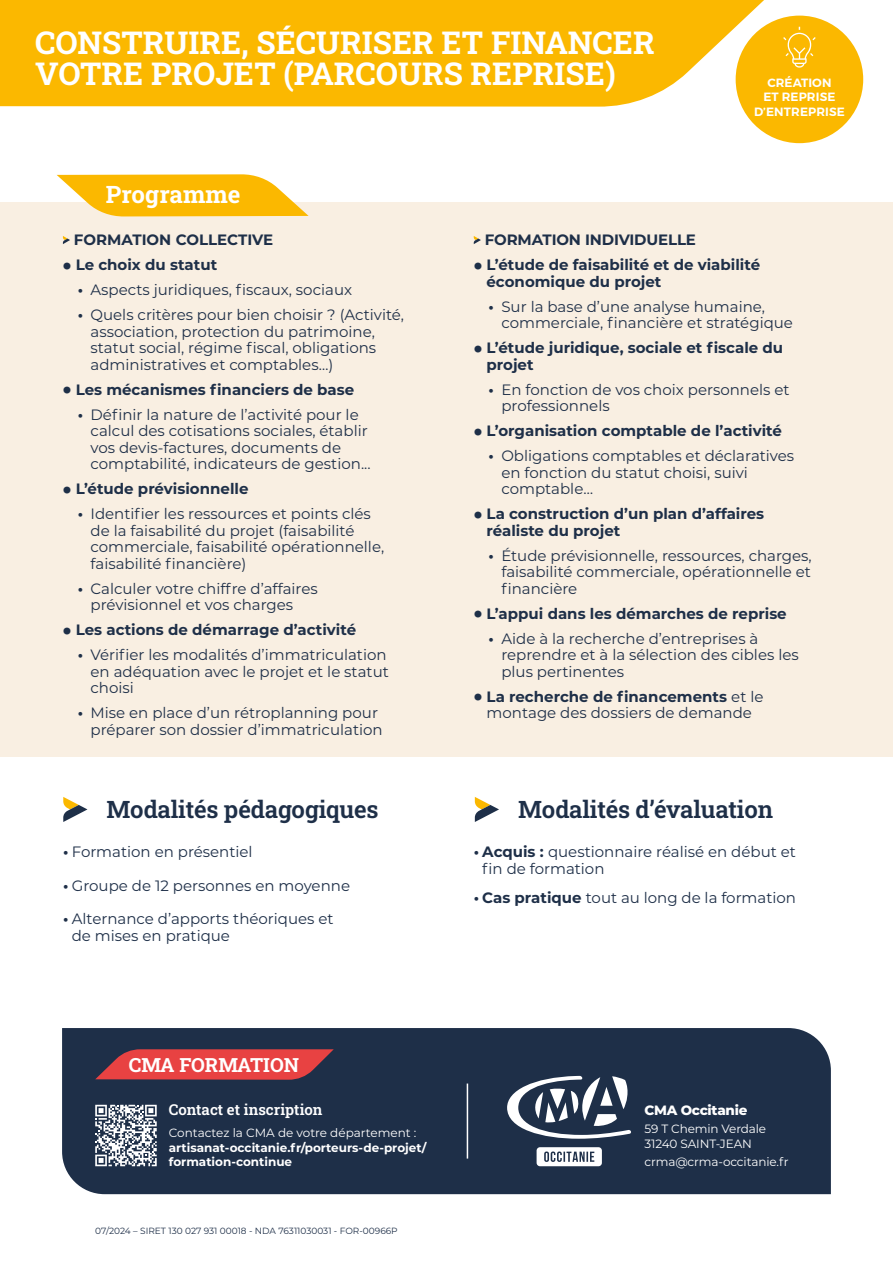
<style>
.page{position:relative;width:893px;height:1263px;background:#fff}
.page>*{position:absolute;margin:0;border:0;box-sizing:border-box;transform-origin:0 0}
.t1{font:31.5px/31.5px "Roboto Slab";color:#fff}
.t2{font:24px "Roboto Slab";letter-spacing:-.01em;color:#1e2f48}
.t3{font:24px "Roboto Slab";color:#fff}
.t4{font:19.5px "Roboto Slab";color:#fff}
.t5{font:15px/16.5px "Montserrat";color:#1e2f48}
.t6{font:700 15px/16.5px "Montserrat";color:#1e2f48}
.t7{font:15px "Roboto Slab";color:#fff}
.t8{font:800 13.5px "Montserrat";letter-spacing:-.02em;color:#fff}
.t9{font:12px/15px "Montserrat";letter-spacing:-.01em;color:#fff}
.t10{font:700 12px/14.4px "Montserrat";color:#fff}
.t11{font:600 12px/14.4px "Montserrat";letter-spacing:.01em;color:#fff;text-align:center}
.t12{font:9px "Montserrat";color:#1e2f48}
.s1{font-weight:900;font-size:21px}
.s2{font-weight:700}
</style>
<div class="page">
<div style="left:0;top:202px;width:893px;height:555px;background:#f9efe2"></div>
<svg style="left:63px;top:236px;width:7px;height:8px"></svg>
<svg style="left:57px;top:174px;width:252px;height:43px"></svg>
<svg style="left:474px;top:236px;width:7px;height:8px"></svg>
<div style="left:736px;top:16px;width:127px;height:127px;background:#fbb800;border-radius:50%"></div>
<svg style="left:783px;top:27px;width:33px;height:41px"></svg>
<div style="left:62px;top:1028px;width:769px;height:166px;background:#1e2f48"></div>
<hr style="left:467px;top:1083px;width:1px;height:75px;background:#fff">
<svg style="left:537px;top:1147px;width:65px;height:19px"></svg>
<svg style="left:507px;top:1076px;width:124px;height:63px"></svg>
<svg style="left:95px;top:1105px;width:62px;height:61px"></svg>
<svg style="left:95px;top:1049px;width:239px;height:31px;background:#c73e42"></svg>
<svg style="left:475px;top:797px;width:24px;height:25px"></svg>
<svg style="left:63px;top:797px;width:24px;height:25px"></svg>
<div style="left:0;top:0;width:765px;height:107px;background:#fbb800"></div>
<h1 class="t1" style="left:35px;top:26px;width:621px">CONSTRUIRE, SÉCURISER ET FINANCER<br>VOTRE PROJET (PARCOURS REPRISE)</h1>
<h2 class="t3" style="left:106px;top:178px;width:136px">Programme</h2>
<p class="t11" style="left:754px;top:75px;width:92px">CRÉATION<br>ET REPRISE<br>D’ENTREPRISE</p>
<p class="t6" style="left:74px;top:231px;width:201px">FORMATION COLLECTIVE</p>
<p class="t6" style="left:63px;top:256px;width:156px"><span class="s1">•</span> Le choix du statut</p>
<p class="t5" style="left:78px;top:281px;width:276px"><span class="s2">•</span> Aspects juridiques, fiscaux, sociaux</p>
<p class="t5" style="left:91px;top:306px;width:315px;text-indent:-13px"><span class="s2">•</span> Quels critères pour bien choisir ? (Activité, association, protection du patrimoine, statut social, régime fiscal, obligations administratives et comptables…)</p>
<p class="t6" style="left:63px;top:380px;width:293px"><span class="s1">•</span> Les mécanismes financiers de base</p>
<p class="t5" style="left:91px;top:406px;width:281px;text-indent:-13px"><span class="s2">•</span> Définir la nature de l’activité pour le calcul des cotisations sociales, établir vos devis-factures, documents de comptabilité, indicateurs de gestion...</p>
<p class="t6" style="left:63px;top:480px;width:187px"><span class="s1">•</span> L’étude prévisionnelle</p>
<p class="t5" style="left:91px;top:505px;width:295px;text-indent:-13px"><span class="s2">•</span> Identifier les ressources et points clés de la faisabilité du projet (faisabilité commerciale, faisabilité opérationnelle, faisabilité financière)</p>
<p class="t5" style="left:91px;top:580px;width:229px;text-indent:-13px"><span class="s2">•</span> Calculer votre chiffre d’affaires prévisionnel et vos charges</p>
<p class="t6" style="left:63px;top:621px;width:295px"><span class="s1">•</span> Les actions de démarrage d’activité</p>
<p class="t5" style="left:91px;top:646px;width:300px;text-indent:-13px"><span class="s2">•</span> Vérifier les modalités d’immatriculation en adéquation avec le projet et le statut choisi</p>
<p class="t5" style="left:91px;top:704px;width:294px;text-indent:-13px"><span class="s2">•</span> Mise en place d’un rétroplanning pour préparer son dossier d’immatriculation</p>
<h2 class="t2" style="left:107px;top:793px;width:274px">Modalités pédagogiques</h2>
<p class="t5" style="left:63px;top:843px;width:191px"><span class="s2">•</span> Formation en présentiel</p>
<p class="t5" style="left:63px;top:877px;width:288px"><span class="s2">•</span> Groupe de 12 personnes en moyenne</p>
<p class="t5" style="left:72px;top:910px;width:263px;text-indent:-9px"><span class="s2">•</span> Alternance d’apports théoriques et de mises en pratique</p>
<h3 class="t4" style="left:129px;top:1051px;width:172px">CMA FORMATION</h3>
<p class="t7" style="left:169px;top:1099px;width:155px">Contact et inscription</p>
<p class="t9" style="left:169px;top:1125px;width:249px">Contactez la CMA de votre département :</p>
<p class="t10" style="left:169px;top:1140px;width:259px">artisanat-occitanie.fr/porteurs-de-projet/ formation-continue</p>
<p class="t12" style="left:95px;top:1225px;width:304px">07/2024 – SIRET 130 027 931 00018 - NDA 76311030031 - FOR-00966P</p>
<p class="t6" style="left:485px;top:231px;width:213px">FORMATION INDIVIDUELLE</p>
<p class="t6" style="left:486px;top:256px;width:275px;text-indent:-13px"><span class="s1">•</span> L’étude de faisabilité et de viabilité économique du projet</p>
<p class="t5" style="left:501px;top:298px;width:293px;text-indent:-13px"><span class="s2">•</span> Sur la base d’une analyse humaine, commerciale, financière et stratégique</p>
<p class="t6" style="left:486px;top:339px;width:298px;text-indent:-13px"><span class="s1">•</span> L’étude juridique, sociale et fiscale du projet</p>
<p class="t5" style="left:501px;top:381px;width:290px;text-indent:-13px"><span class="s2">•</span> En fonction de vos choix personnels et professionnels</p>
<p class="t6" style="left:474px;top:422px;width:310px"><span class="s1">•</span> L’organisation comptable de l’activité</p>
<p class="t5" style="left:501px;top:447px;width:294px;text-indent:-13px"><span class="s2">•</span> Obligations comptables et déclaratives en fonction du statut choisi, suivi comptable…</p>
<p class="t6" style="left:486px;top:505px;width:279px;text-indent:-13px"><span class="s1">•</span> La construction d’un plan d’affaires réaliste du projet</p>
<p class="t5" style="left:501px;top:547px;width:312px;text-align:justify;text-indent:-13px"><span class="s2">•</span> Étude prévisionnelle, ressources, charges, faisabilité commerciale, opérationnelle et financière</p>
<p class="t6" style="left:474px;top:604px;width:314px"><span class="s1">•</span> L’appui dans les démarches de reprise</p>
<p class="t5" style="left:501px;top:630px;width:299px;text-indent:-13px"><span class="s2">•</span> Aide à la recherche d’entreprises à reprendre et à la sélection des cibles les plus pertinentes</p>
<p class="t5" style="left:474px;top:688px;width:291px;text-align:center"><span class="s1">•</span> <span class="s2">La recherche de financements</span> et le montage des dossiers de demande</p>
<h2 class="t2" style="left:518px;top:793px;width:256px">Modalités d’évaluation</h2>
<p class="t5" style="left:482px;top:843px;width:315px;text-indent:-9px"><span class="s2">• Acquis :</span> questionnaire réalisé en début et fin de formation</p>
<p class="t5" style="left:474px;top:889px;width:324px"><span class="s2">• Cas pratique</span> tout au long de la formation</p>
<p class="t8" style="left:644px;top:1100px;width:104px">CMA Occitanie</p>
<p class="t9" style="left:644px;top:1121px;width:123px">59 T Chemin Verdale<br>31240 SAINT-JEAN</p>
<p class="t9" style="left:644px;top:1154px;width:146px">crma@crma-occitanie.fr</p>
</div>
